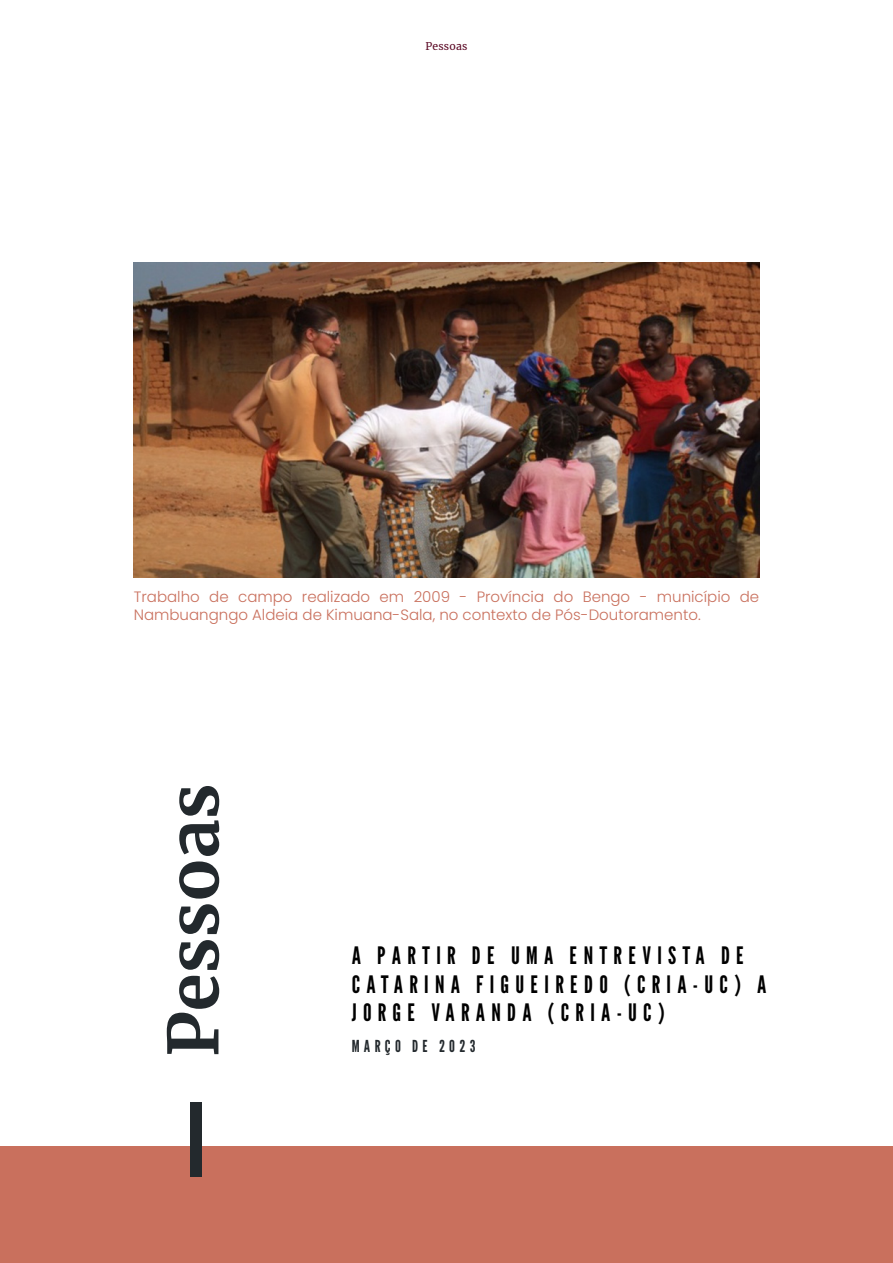
<style>
.page{position:relative;width:893px;height:1263px;background:#fff}
.page>*{position:absolute;margin:0;border:0;box-sizing:border-box;transform-origin:0 0}
.Headline_-_Align_Lef{font:700 69px "Merriweather";color:#23292d}
.Subtitle{font:24px "League Gothic";letter-spacing:.26em;color:#000}
.Subtitle-2{font:16.5px "League Gothic";letter-spacing:.26em;color:#23292d}
.t1{font:300 15px/18px "Poppins";color:#c9705d}
.t2{font:10.5px "Merriweather";letter-spacing:.02em;color:#5b0925}
</style>
<div class="page">
<div style="left:0;top:1146px;width:893px;height:117px;background:#c9705d"></div>
<div style="left:191px;top:1102px;width:11px;height:74px;background:#23292d"></div>
<img style="left:134px;top:262px;width:625px;height:315px">
<p class="t2" style="left:425px;top:39px;width:43px">Pessoas</p>
<p class="t1" style="left:134px;top:588px;width:627px">Trabalho de campo realizado em 2009 - Província do Bengo - município de<br>Nambuangngo Aldeia de Kimuana-Sala, no contexto de Pós-Doutoramento.</p>
<p class="Headline_-_Align_Lef" style="left:146px;top:1057px;width:275px;rotate:-90deg">Pessoas</p>
<p class="Subtitle" style="left:352px;top:938px;width:394px">A PARTIR DE UMA ENTREVISTA DE</p>
<p class="Subtitle" style="left:352px;top:967px;width:416px">CATARINA FIGUEIREDO (CRIA-UC) A</p>
<p class="Subtitle" style="left:352px;top:996px;width:314px">JORGE VARANDA (CRIA-UC)</p>
<p class="Subtitle-2" style="left:352px;top:1034px;width:125px">MARÇO DE 2023</p>
</div>
